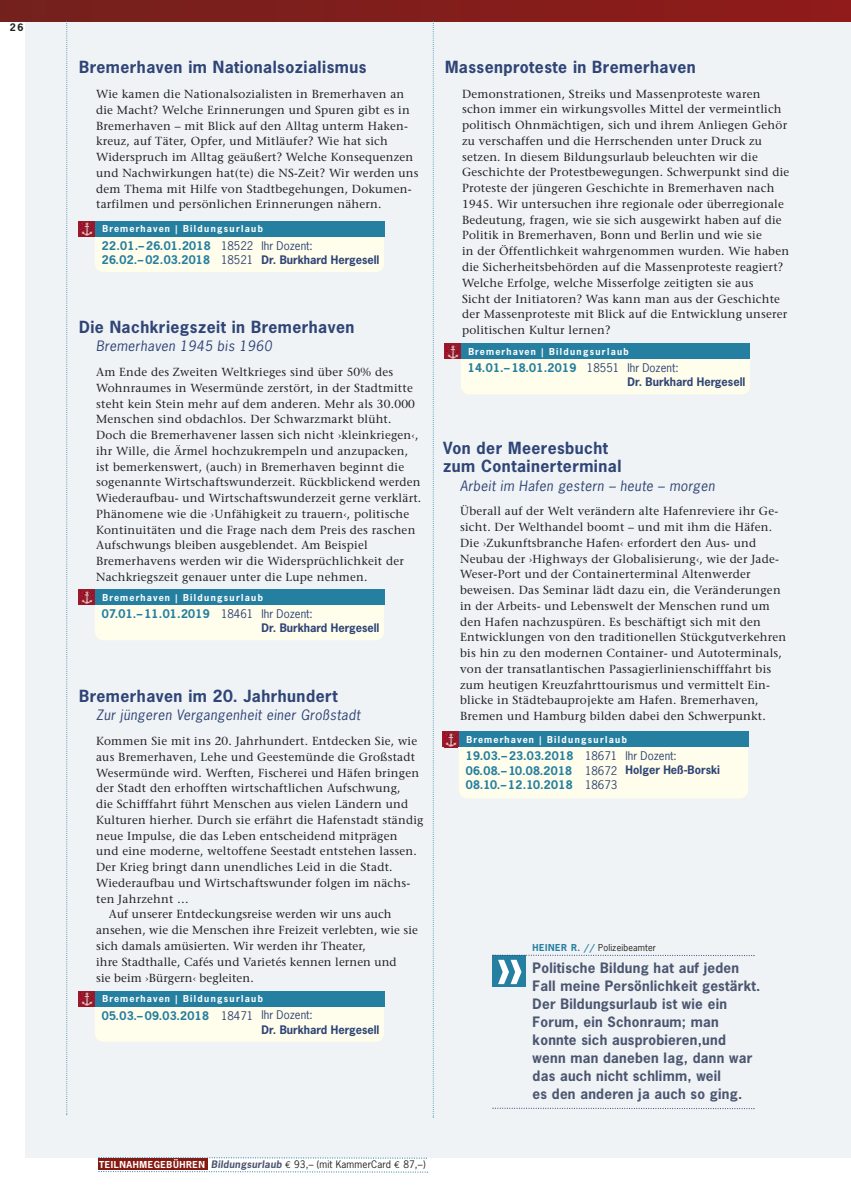
<style>
.page{position:relative;width:851px;height:1191px;background:#fff}
.page>*{position:absolute;margin:0;border:0;box-sizing:border-box;transform-origin:0 0}
.t1{font:700 54.45px "News Gothic";color:#fff}
.t2{font:700 15.75px/18.5px "News Gothic";letter-spacing:.03em;color:#2f4576}
.t3{font:700 13.5px/18px "News Gothic";letter-spacing:.02em;color:#4b5670}
.t4{font:italic 13.5px "News Gothic";letter-spacing:.035em;color:#2f4576}
.t5{font:11.7px/15.8px "Stone Serif";letter-spacing:.02em;color:#222221}
.t6{font:700 11.25px/14.2px "News Gothic";letter-spacing:.025em;color:#257fa0;text-align:justify}
.t7{font:11.25px "News Gothic";color:#2f4576}
.t8{font:700 11.1px "News Gothic";color:#2f4576}
.t9{font:9.75px "News Gothic";letter-spacing:.02em;color:#222221}
.t10{font:700 9.75px "News Gothic";color:#222221}
.t11{font:700 9px "News Gothic";letter-spacing:.15em;color:#fff}
.t12{font:9px "News Gothic";letter-spacing:.02em;color:#222221}
.s1{font-weight:400;color:#2f4576}
.s2{font-weight:700;color:#257fa0}
.s3{font-weight:700;font-size:9px;color:#fff}
.s4{font-weight:700;font-style:italic;color:#4b5670}
.s5{font-family:"Euro Mono"}
</style>
<div class="page">
<div style="left:26px;top:0;width:824px;height:1157px;background:#f0f3f6"></div>
<div style="left:0;top:0;width:850px;height:21px;background:linear-gradient(to right,#73211d,#901b1a)"></div>
<svg style="left:66px;top:21px;width:1px;height:1094px"></svg>
<svg style="left:432px;top:21px;width:1px;height:1096px"></svg>
<div style="left:98px;top:1159px;width:109px;height:11px;background:#851810"></div>
<svg style="left:98px;top:1171px;width:330px;height:2px"></svg>
<svg style="left:98px;top:1157px;width:329px;height:2px"></svg>
<div style="left:95px;top:597px;width:289px;height:43px;background:#fffdeb;border-radius:9px"></div>
<div style="left:95px;top:589px;width:289px;height:16px;background:#257fa0"></div>
<svg style="left:79px;top:589px;width:16px;height:16px"></svg>
<img style="left:81px;top:591px;width:13px;height:14px">
<div style="left:95px;top:998px;width:289px;height:43px;background:#fffdeb;border-radius:9px"></div>
<div style="left:95px;top:991px;width:289px;height:15px;background:#257fa0"></div>
<svg style="left:79px;top:991px;width:16px;height:15px"></svg>
<img style="left:81px;top:992px;width:13px;height:14px">
<div style="left:460px;top:351px;width:290px;height:43px;background:#fffdeb;border-radius:9px"></div>
<div style="left:460px;top:343px;width:290px;height:16px;background:#257fa0"></div>
<div style="left:444px;top:343px;width:16px;height:16px;background:#9b192c"></div>
<img style="left:446px;top:345px;width:13px;height:14px">
<div style="left:459px;top:739px;width:289px;height:59px;background:#fffdeb;border-radius:9px"></div>
<div style="left:459px;top:731px;width:289px;height:16px;background:#257fa0"></div>
<div style="left:442px;top:731px;width:17px;height:16px;background:#9b192c"></div>
<img style="left:444px;top:733px;width:13px;height:14px">
<div style="left:95px;top:229px;width:289px;height:43px;background:#fffdeb;border-radius:9px"></div>
<div style="left:95px;top:221px;width:289px;height:15px;background:#257fa0"></div>
<svg style="left:79px;top:221px;width:16px;height:15px"></svg>
<svg style="left:81px;top:223px;width:13px;height:13px"></svg>
<div style="left:492px;top:955px;width:33px;height:32px;background:#257fa0"></div>
<svg style="left:492px;top:954px;width:262px;height:2px"></svg>
<svg style="left:492px;top:1107px;width:262px;height:2px"></svg>
<p class="t10" style="left:10px;top:22px;width:15px">26</p>
<h2 class="t2" style="left:79px;top:59px;width:289px">Bremerhaven im Nationalsozialismus</h2>
<p class="t5" style="left:96px;top:87px;width:324px">Wie kamen die Nationalsozialisten in Bremerhaven an die Macht? Welche Erinnerungen und Spuren gibt es in Bremerhaven – mit Blick auf den Alltag unterm Haken&shy;kreuz, auf Täter, Opfer, und Mitläufer? Wie hat sich Widerspruch im Alltag geäußert? Welche Konsequenzen und Nachwirkungen hat(te) die NS-Zeit? Wir werden uns dem Thema mit Hilfe von Stadtbegehungen, Dokumen&shy;tarfilmen und persönlichen Erinnerungen nähern.</p>
<p class="t6" style="left:102px;top:239px;width:153px">22.01.– 26.01.2018 <span class="s1">18522<br></span>26.02.– 02.03.2018 <span class="s1">18521</span></p>
<p class="t11" style="left:102px;top:224px;width:162px">Bremerhaven | Bildungsurlaub</p>
<p class="t7" style="left:261px;top:239px;width:53px">Ihr Dozent:</p>
<p class="t8" style="left:261px;top:253px;width:119px">Dr. Burkhard Hergesell</p>
<h2 class="t2" style="left:79px;top:318px;width:277px">Die Nachkriegszeit in Bremerhaven</h2>
<p class="t4" style="left:96px;top:339px;width:177px">Bremerhaven 1945 bis 1960</p>
<p class="t5" style="left:96px;top:365px;width:326px">Am Ende des Zweiten Weltkrieges sind über 50% des Wohnraumes in Wesermünde zerstört, in der Stadtmitte steht kein Stein mehr auf dem anderen. Mehr als 30.000<br>Menschen sind obdachlos. Der Schwarzmarkt blüht.<br>Doch die Bremerhavener lassen sich nicht ›kleinkriegen‹, ihr Wille, die Ärmel hochzukrempeln und anzupacken, ist bemerkenswert, (auch) in Bremerhaven beginnt die sogenannte Wirtschaftswunderzeit. Rückblickend werden Wiederaufbau- und Wirtschaftswunderzeit gerne verklärt.<br>Phänomene wie die ›Unfähigkeit zu trauern‹, politische Kontinuitäten und die Frage nach dem Preis des raschen Aufschwungs bleiben ausgeblendet. Am Beispiel Bremerhavens werden wir die Widersprüchlichkeit der Nachkriegszeit genauer unter die Lupe nehmen.</p>
<p class="t6" style="left:102px;top:607px;width:153px">07.01.– 11.01.2019 <span class="s1">18461</span></p>
<p class="t11" style="left:102px;top:592px;width:162px">Bremerhaven | Bildungsurlaub</p>
<p class="t7" style="left:261px;top:607px;width:53px">Ihr Dozent:</p>
<p class="t8" style="left:261px;top:621px;width:119px">Dr. Burkhard Hergesell</p>
<h2 class="t2" style="left:79px;top:687px;width:260px">Bremerhaven im 20. Jahrhundert</h2>
<p class="t4" style="left:96px;top:708px;width:265px">Zur jüngeren Vergangenheit einer Großstadt</p>
<p class="t5" style="left:96px;top:734px;width:322px">Kommen Sie mit ins 20. Jahrhundert. Entdecken Sie, wie</p>
<p class="t5" style="left:96px;top:750px;width:320px">aus Bremerhaven, Lehe und Geestemünde die Großstadt</p>
<p class="t5" style="left:96px;top:766px;width:324px">Wesermünde wird. Werften, Fischerei und Häfen bringen</p>
<p class="t5" style="left:96px;top:781px;width:306px">der Stadt den erhofften wirtschaftlichen Aufschwung,</p>
<p class="t5" style="left:96px;top:797px;width:313px">die Schifffahrt führt Menschen aus vielen Ländern und</p>
<p class="t5" style="left:96px;top:813px;width:329px">Kulturen hierher. Durch sie erfährt die Hafenstadt ständig</p>
<p class="t5" style="left:96px;top:829px;width:303px">neue Impulse, die das Leben entscheidend mitprägen</p>
<p class="t5" style="left:96px;top:844px;width:322px">und eine moderne, weltoffene Seestadt entstehen lassen.</p>
<p class="t5" style="left:96px;top:860px;width:298px">Der Krieg bringt dann unendliches Leid in die Stadt.</p>
<p class="t5" style="left:96px;top:876px;width:316px">Wiederaufbau und Wirtschaftswunder folgen im nächs-</p>
<p class="t5" style="left:96px;top:892px;width:94px">ten Jahrzehnt …</p>
<p class="t5" style="left:109px;top:907px;width:284px">Auf unserer Entdeckungsreise werden wir uns auch</p>
<p class="t5" style="left:96px;top:923px;width:323px">ansehen, wie die Menschen ihre Freizeit verlebten, wie sie</p>
<p class="t5" style="left:96px;top:939px;width:271px">sich damals amüsierten. Wir werden ihr Theater,</p>
<p class="t5" style="left:96px;top:955px;width:302px">ihre Stadthalle, Cafés und Varietés kennen lernen und</p>
<p class="t5" style="left:96px;top:970px;width:159px">sie beim ›Bürgern‹ begleiten.</p>
<p class="t6" style="left:102px;top:1008px;width:153px">05.03.– 09.03.2018 <span class="s1">18471</span></p>
<p class="t11" style="left:102px;top:993px;width:162px">Bremerhaven | Bildungsurlaub</p>
<p class="t7" style="left:261px;top:1009px;width:53px">Ihr Dozent:</p>
<p class="t8" style="left:261px;top:1023px;width:119px">Dr. Burkhard Hergesell</p>
<h2 class="t2" style="left:445px;top:58px;width:252px">Massenproteste in Bremerhaven</h2>
<p class="t5" style="left:462px;top:87px;width:329px">Demonstrationen, Streiks und Massenproteste waren schon immer ein wirkungsvolles Mittel der vermeintlich politisch Ohnmächtigen, sich und ihrem Anliegen Gehör zu verschaffen und die Herrschenden unter Druck zu setzen. In diesem Bildungsurlaub beleuchten wir die Geschichte der Protestbewegungen. Schwerpunkt sind die Proteste der jüngeren Geschichte in Bremerhaven nach 1945. Wir untersuchen ihre regionale oder überregionale Bedeutung, fragen, wie sie sich ausgewirkt haben auf die Politik in Bremerhaven, Bonn und Berlin und wie sie<br>in der Öffentlichkeit wahrgenommen wurden. Wie haben die Sicherheitsbehörden auf die Massenproteste reagiert?<br>Welche Erfolge, welche Misserfolge zeitigten sie aus<br>Sicht der Initiatoren? Was kann man aus der Geschichte der Massenproteste mit Blick auf die Entwicklung unserer politischen Kultur lernen?</p>
<p class="t6" style="left:467px;top:361px;width:153px">14.01.– 18.01.2019 <span class="s1">18551</span></p>
<p class="t11" style="left:468px;top:346px;width:162px">Bremerhaven | Bildungsurlaub</p>
<p class="t7" style="left:627px;top:361px;width:53px">Ihr Dozent:</p>
<p class="t8" style="left:627px;top:376px;width:119px">Dr. Burkhard Hergesell</p>
<h2 class="t2" style="left:443px;top:439px;width:180px">Von der Meeresbucht zum Containerterminal</h2>
<p class="t4" style="left:460px;top:478px;width:256px">Arbeit im Hafen gestern – heute – morgen</p>
<p class="t5" style="left:460px;top:504px;width:327px">Überall auf der Welt verändern alte Hafenreviere ihr Ge&shy;sicht. Der Welthandel boomt – und mit ihm die Häfen.<br>Die ›Zukunftsbranche Hafen‹ erfordert den Aus- und Neubau der ›Highways der Globalisierung‹, wie der Jade-Weser-Port und der Containerterminal Altenwerder beweisen. Das Seminar lädt dazu ein, die Veränderungen in der Arbeits- und Lebenswelt der Menschen rund um den Hafen nachzuspüren. Es beschäftigt sich mit den Entwicklungen von den traditionellen Stückgutverkehren bis hin zu den modernen Container- und Autoterminals, von der transatlantischen Passagierlinienschifffahrt bis zum heutigen Kreuzfahrttourismus und vermittelt Ein&shy;blicke in Städtebauprojekte am Hafen. Bremerhaven, Bremen und Hamburg bilden dabei den Schwerpunkt.</p>
<p class="t6" style="left:466px;top:749px;width:153px">19.03.– 23.03.2018 <span class="s1">18671<br></span>06.08.– 10.08.2018 <span class="s1">18672<br></span>08.10.– 12.10.2018 <span class="s1">18673</span></p>
<p class="t11" style="left:466px;top:734px;width:162px">Bremerhaven | Bildungsurlaub</p>
<p class="t7" style="left:625px;top:749px;width:53px">Ihr Dozent:</p>
<p class="t8" style="left:625px;top:764px;width:96px">Holger Heß-Borski</p>
<h1 class="t1" style="left:496px;top:937px;width:29px">››</h1>
<p class="t12" style="left:532px;top:942px;width:125px"><span class="s2">HEINER R. //</span> Polizeibeamter</p>
<p class="t3" style="left:532px;top:959px;width:229px">Politische Bildung hat auf jeden<br>Fall meine Persönlichkeit gestärkt.<br>Der Bildungsurlaub ist wie ein<br>Forum, ein Schonraum; man konnte sich ausprobieren,und wenn man daneben lag, dann war das auch nicht schlimm, weil<br>es den anderen ja auch so ging.</p>
<p class="t9" style="left:99px;top:1158px;width:328px"><span class="s3">TEILNAHMEGEBÜHREN</span> <span class="s4">Bildungsurlaub</span> <span class="s5">€</span> 93,– (mit KammerCard <span class="s5">€</span> 87,–)</p>
</div>
